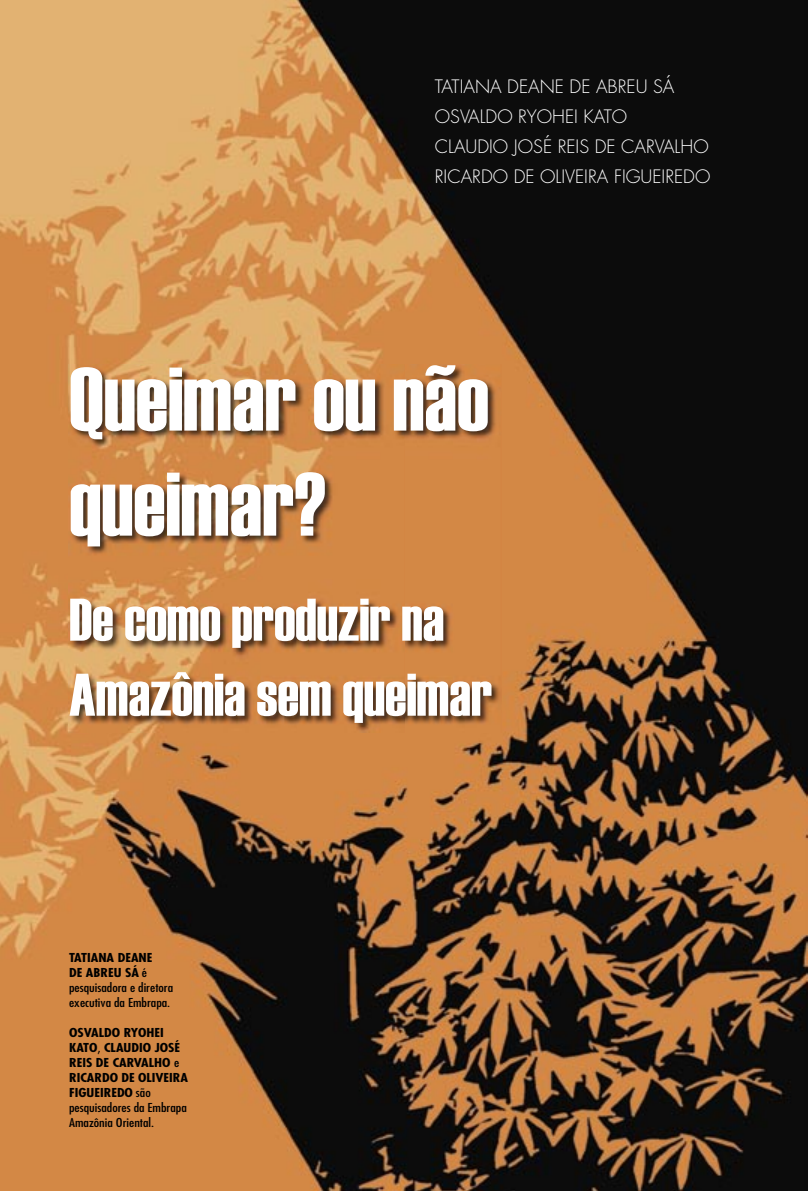
<style>
.page{position:relative;width:808px;height:1191px;background:#fff}
.page>*{position:absolute;margin:0;border:0;box-sizing:border-box;transform-origin:0 0}
.t1{font:90px/105px "Haettenschweiler";color:#fff}
.t2{font:60px/75px "Haettenschweiler";color:#fff}
.t3{font:300 18px/30px "Futura";color:#fff}
.t4{font:700 condensed 12px/15px "Futura";color:#000;scale:1.2 1}
.t5{font:condensed 12px/15px "Futura";color:#000;scale:1.2 1}
.s1{font-weight:700}
.s2{font-weight:400}
</style>
<div class="page">
<img style="left:0;top:0;width:808px;height:1191px">
<img style="left:69px;top:364px;width:433px;height:368px">
<h3 class="t3" style="left:435px;top:71px;width:277px">TATIANA DEANE DE ABREU SÁ<br>OSVALDO RYOHEI KATO<br>CLAUDIO JOSÉ REIS DE CARVALHO<br>RICARDO DE OLIVEIRA FIGUEIREDO</h3>
<h1 class="t1" style="left:69px;top:342px;width:421px">Queimar ou não queimar?</h1>
<h2 class="t2" style="left:69px;top:579px;width:424px">De como produzir na<br>Amazônia sem queimar</h2>
<p class="t5" style="left:69px;top:949px;width:88px"><span class="s1">TATIANA DEANE<br>DE ABREU SÁ</span> é pesquisadora e diretora executiva da Embrapa.</p>
<p class="t4" style="left:69px;top:1025px;width:101px">OSVALDO RYOHEI<br>KATO<span class="s2">,</span> CLAUDIO JOSÉ<br>REIS DE CARVALHO <span class="s2">e<br></span>RICARDO DE OLIVEIRA<br>FIGUEIREDO <span class="s2">são pesquisadores da Embrapa<br>Amazônia Oriental.</span></p>
</div>
